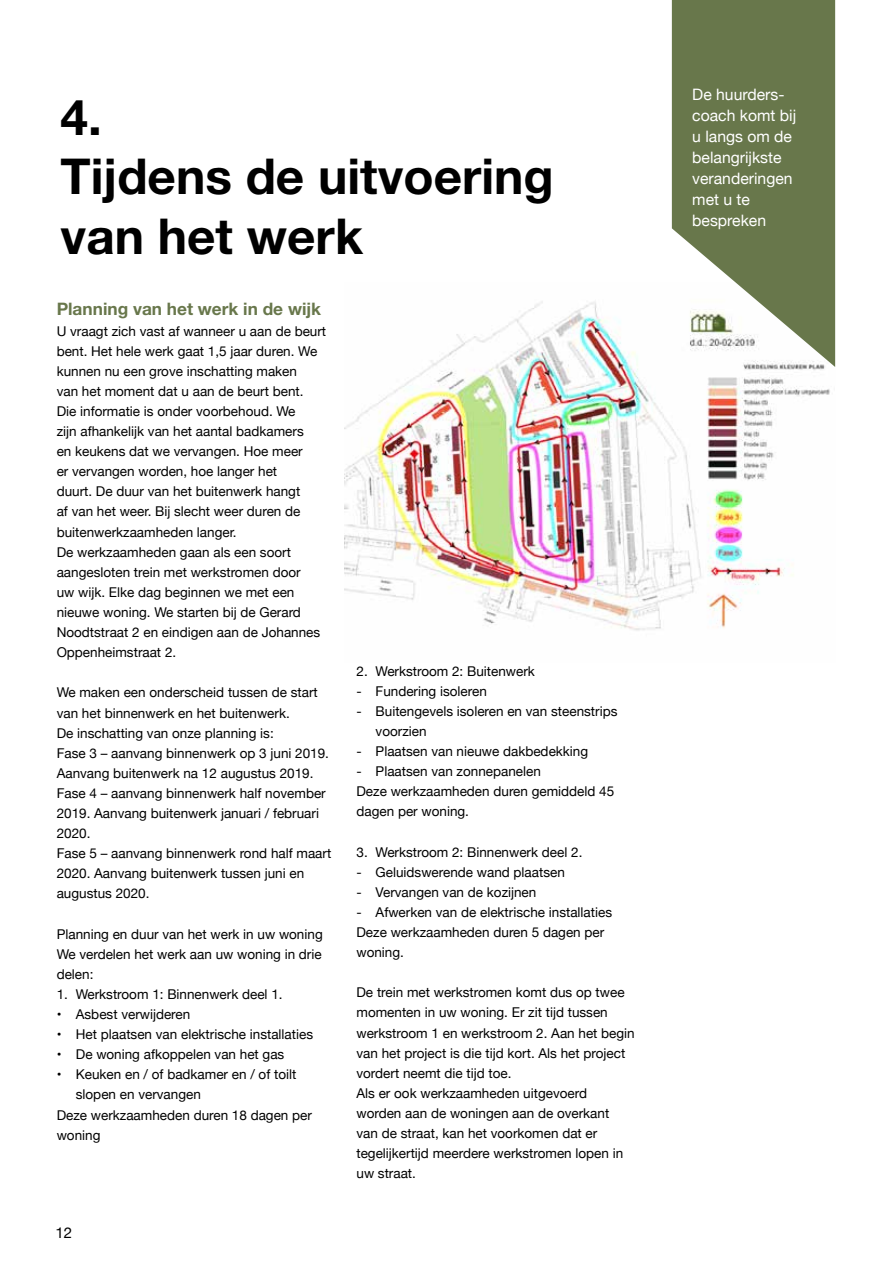
<style>
.page{position:relative;width:893px;height:1263px;background:#fff}
.page>*{position:absolute;margin:0;border:0;box-sizing:border-box;transform-origin:0 0}
.t1{font:700 49.5px/59.4px "Helvetica Neue";color:#000}
.t2{font:700 17.25px "Helvetica Neue";color:#68774b}
.t3{font:15.75px/21px "Helvetica Neue";color:#fff}
.t4{font:15px "Helvetica Neue";color:#000}
.t5{font:13.5px/20.1px "Helvetica Neue";color:#000}
</style>
<div class="page">
<img style="left:344px;top:301px;width:486px;height:330px">
<svg style="left:672px;top:0;width:163px;height:367px;fill:#68774b"></svg>
<h1 class="t1" style="left:61px;top:86px;width:495px">4.<br>Tijdens de uitvoering van het werk</h1>
<p class="t2" style="left:57px;top:299px;width:266px">Planning van het werk in de wijk</p>
<p class="t5" style="left:57px;top:321px;width:271px">U vraagt zich vast af wanneer u aan de beurt bent. Het hele werk gaat 1,5 jaar duren. We kunnen nu een grove inschatting maken<br>van het moment dat u aan de beurt bent.<br>Die informatie is onder voorbehoud. We<br>zijn afhankelijk van het aantal badkamers<br>en keukens dat we vervangen. Hoe meer<br>er vervangen worden, hoe langer het<br>duurt. De duur van het buitenwerk hangt<br>af van het weer. Bij slecht weer duren de buitenwerkzaamheden langer.<br>De werkzaamheden gaan als een soort aangesloten trein met werkstromen door<br>uw wijk. Elke dag beginnen we met een nieuwe woning. We starten bij de Gerard Noodtstraat 2 en eindigen aan de Johannes Oppenheimstraat 2.</p>
<p class="t5" style="left:57px;top:683px;width:276px">We maken een onderscheid tussen de start van het binnenwerk en het buitenwerk.<br>De inschatting van onze planning is:<br>Fase 3 – aanvang binnenwerk op 3 juni 2019.<br>Aanvang buitenwerk na 12 augustus 2019.<br>Fase 4 – aanvang binnenwerk half november 2019. Aanvang buitenwerk januari / februari 2020.<br>Fase 5 – aanvang binnenwerk rond half maart 2020. Aanvang buitenwerk tussen juni en augustus 2020.</p>
<p class="t5" style="left:57px;top:924px;width:268px;text-align:justify">Planning en duur van het werk in uw woning We verdelen het werk aan uw woning in drie delen:</p>
<p class="t5" style="left:57px;top:985px;width:227px">1. Werkstroom 1: Binnenwerk deel 1.</p>
<p class="t5" style="left:57px;top:1005px;width:135px">• Asbest verwijderen</p>
<p class="t5" style="left:57px;top:1025px;width:258px">• Het plaatsen van elektrische installaties</p>
<p class="t5" style="left:57px;top:1045px;width:229px">• De woning afkoppelen van het gas</p>
<p class="t5" style="left:57px;top:1065px;width:241px">• Keuken en / of badkamer en / of toilt</p>
<p class="t5" style="left:76px;top:1085px;width:127px">slopen en vervangen</p>
<p class="t5" style="left:57px;top:1105px;width:257px">Deze werkzaamheden duren 18 dagen per</p>
<p class="t5" style="left:57px;top:1125px;width:45px">woning</p>
<p class="t4" style="left:56px;top:1222px;width:18px">12</p>
<p class="t5" style="left:356px;top:662px;width:180px">2. Werkstroom 2: Buitenwerk</p>
<p class="t5" style="left:356px;top:682px;width:132px">- Fundering isoleren</p>
<p class="t5" style="left:376px;top:702px;width:243px;text-indent:-19px">- Buitengevels isoleren en van steenstrips voorzien</p>
<p class="t5" style="left:356px;top:742px;width:233px">- Plaatsen van nieuwe dakbedekking</p>
<p class="t5" style="left:356px;top:762px;width:259px">- Plaatsen van zonnepanelen<br>Deze werkzaamheden duren gemiddeld 45 dagen per woning.</p>
<p class="t5" style="left:356px;top:842px;width:227px">3. Werkstroom 2: Binnenwerk deel 2.</p>
<p class="t5" style="left:356px;top:863px;width:210px">- Geluidswerende wand plaatsen</p>
<p class="t5" style="left:356px;top:883px;width:181px">- Vervangen van de kozijnen</p>
<p class="t5" style="left:356px;top:903px;width:257px">- Afwerken van de elektrische installaties<br>Deze werkzaamheden duren 5 dagen per woning.</p>
<p class="t5" style="left:356px;top:983px;width:280px">De trein met werkstromen komt dus op twee momenten in uw woning. Er zit tijd tussen werkstroom 1 en werkstroom 2. Aan het begin van het project is die tijd kort. Als het project vordert neemt die tijd toe.<br>Als er ook werkzaamheden uitgevoerd worden aan de woningen aan de overkant<br>van de straat, kan het voorkomen dat er tegelijkertijd meerdere werkstromen lopen in uw straat.</p>
<p class="t3" style="left:692px;top:85px;width:105px">De huurders&shy;coach komt bij u langs om de belangrijkste veranderingen met u te bespreken</p>
</div>
